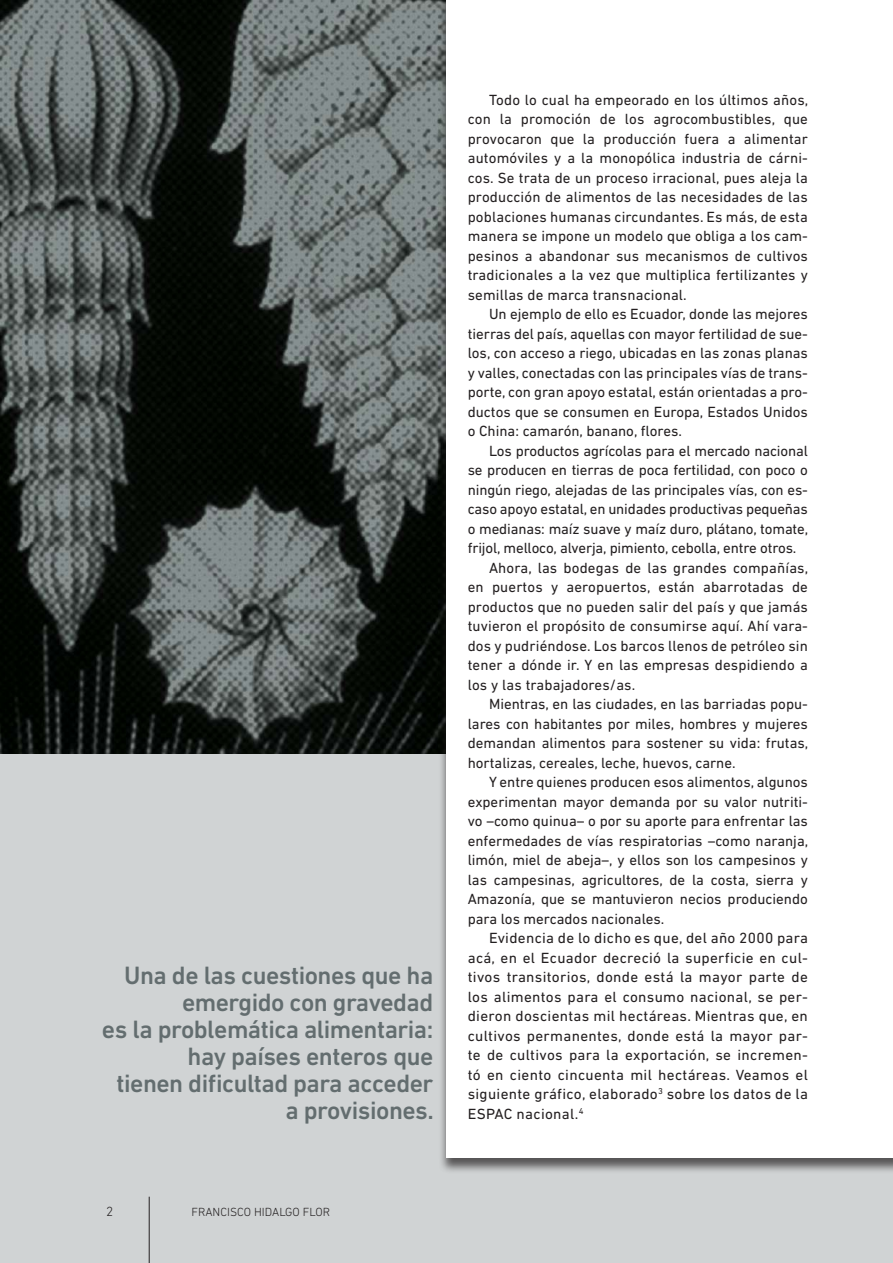
<style>
.page{position:relative;width:893px;height:1263px;background:#d0d3d4}
.page>*{position:absolute;margin:0;border:0;box-sizing:border-box;transform-origin:0 0}
.t1{font:500 25.5px/27px "DIN Next LT Pro";letter-spacing:-.02em;color:#636d6f;text-align:right}
.t2{font:15px/19.5px "DIN Next LT Pro";color:#231f20;text-align:justify}
.t3{font:15px "DIN Next LT Pro";letter-spacing:.02em;color:#231f20}
.t4{font:300 13.5px "DIN Next LT Pro";color:#231f20}
.t5{font:300 12px "DIN Next LT Pro";color:#231f20}
</style>
<div class="page">
<img style="left:0;top:0;width:438px;height:753px">
<hr style="left:149px;top:1197px;width:1px;height:66px;background:#231f20">
<div style="left:438px;top:0;width:455px;height:1175px;background:#231f20;opacity:.7"></div>
<div style="left:446px;top:0;width:447px;height:1158px;background:#fff"></div>
<h1 class="t1" style="left:102px;top:962px;width:333px">Una de las cuestiones que ha emergido con gravedad<br>es la problemática alimentaria: hay países enteros que<br>tienen dificultad para acceder a provisiones.</h1>
<p class="t4" style="left:106px;top:1204px;width:9px">2</p>
<p class="t5" style="left:191px;top:1205px;width:140px">FRANCISCO HIDALGO FLOR</p>
<p class="t2" style="left:468px;top:90px;width:342px;text-indent:21px">Todo lo cual ha empeorado en los últimos años, con la promoción de los agrocombustibles, que provocaron que la producción fuera a alimentar automóviles y a la monopólica industria de cárni&shy;cos. Se trata de un proceso irracional, pues aleja la producción de alimentos de las necesidades de las poblaciones humanas circundantes. Es más, de esta manera se impone un modelo que obliga a los cam&shy;pesinos a abandonar sus mecanismos de cultivos tradicionales a la vez que multiplica fertilizantes y semillas de marca transnacional.</p>
<p class="t2" style="left:468px;top:304px;width:342px;text-indent:21px">Un ejemplo de ello es Ecuador, donde las mejores tierras del país, aquellas con mayor fertilidad de sue&shy;los, con acceso a riego, ubicadas en las zonas planas y valles, conectadas con las principales vías de trans&shy;porte, con gran apoyo estatal, están orientadas a pro&shy;ductos que se consumen en Europa, Estados Unidos o China: camarón, banano, flores.</p>
<p class="t2" style="left:489px;top:441px;width:320px">Los productos agrícolas para el mercado nacional</p>
<p class="t2" style="left:468px;top:460px;width:342px">se producen en tierras de poca fertilidad, con poco o</p>
<p class="t2" style="left:468px;top:480px;width:342px">ningún riego, alejadas de las principales vías, con es-</p>
<p class="t2" style="left:468px;top:499px;width:342px">caso apoyo estatal, en unidades productivas pequeñas</p>
<p class="t2" style="left:468px;top:519px;width:342px">o medianas: maíz suave y maíz duro, plátano, tomate,</p>
<p class="t2" style="left:468px;top:538px;width:330px">frijol, melloco, alverja, pimiento, cebolla, entre otros.</p>
<p class="t2" style="left:489px;top:558px;width:321px">Ahora, las bodegas de las grandes compañías,</p>
<p class="t2" style="left:468px;top:577px;width:342px">en puertos y aeropuertos, están abarrotadas de</p>
<p class="t2" style="left:468px;top:597px;width:342px">productos que no pueden salir del país y que jamás</p>
<p class="t2" style="left:468px;top:616px;width:342px">tuvieron el propósito de consumirse aquí. Ahí vara-</p>
<p class="t2" style="left:468px;top:636px;width:342px">dos y pudriéndose. Los barcos llenos de petróleo sin</p>
<p class="t2" style="left:468px;top:655px;width:342px">tener a dónde ir. Y en las empresas despidiendo a</p>
<p class="t2" style="left:468px;top:675px;width:169px">los y las trabajadores/as.</p>
<p class="t2" style="left:489px;top:694px;width:320px">Mientras, en las ciudades, en las barriadas popu-</p>
<p class="t2" style="left:468px;top:714px;width:342px">lares con habitantes por miles, hombres y mujeres</p>
<p class="t2" style="left:468px;top:733px;width:342px">demandan alimentos para sostener su vida: frutas,</p>
<p class="t2" style="left:468px;top:753px;width:269px">hortalizas, cereales, leche, huevos, carne.</p>
<p class="t2" style="left:489px;top:772px;width:320px">Y entre quienes producen esos alimentos, algunos</p>
<p class="t2" style="left:468px;top:792px;width:342px">experimentan mayor demanda por su valor nutriti-</p>
<p class="t2" style="left:468px;top:811px;width:342px">vo –como quinua– o por su aporte para enfrentar las</p>
<p class="t2" style="left:468px;top:831px;width:342px">enfermedades de vías respiratorias –como naranja,</p>
<p class="t2" style="left:468px;top:850px;width:342px">limón, miel de abeja–, y ellos son los campesinos y</p>
<p class="t2" style="left:468px;top:870px;width:342px">las campesinas, agricultores, de la costa, sierra y</p>
<p class="t2" style="left:468px;top:889px;width:342px">Amazonía, que se mantuvieron necios produciendo</p>
<p class="t2" style="left:468px;top:909px;width:198px">para los mercados nacionales.</p>
<p class="t3" style="left:489px;top:929px;width:320px">Evidencia de lo dicho es que, del año 2000 para</p>
<p class="t3" style="left:468px;top:949px;width:342px">acá, en el Ecuador decreció la superficie en cul-</p>
<p class="t3" style="left:468px;top:968px;width:342px">tivos transitorios, donde está la mayor parte de</p>
<p class="t3" style="left:468px;top:988px;width:342px">los alimentos para el consumo nacional, se per-</p>
<p class="t3" style="left:468px;top:1007px;width:342px">dieron doscientas mil hectáreas. Mientras que, en</p>
<p class="t3" style="left:468px;top:1027px;width:342px">cultivos permanentes, donde está la mayor par-</p>
<p class="t3" style="left:468px;top:1046px;width:342px">te de cultivos para la exportación, se incremen-</p>
<p class="t3" style="left:468px;top:1066px;width:342px">tó en ciento cincuenta mil hectáreas. Veamos el</p>
<p class="t3" style="left:468px;top:1085px;width:342px">siguiente gráfico, elaborado<sup>3</sup> sobre los datos de la</p>
<p class="t3" style="left:468px;top:1105px;width:117px">ESPAC nacional.<sup>4</sup></p>
</div>
